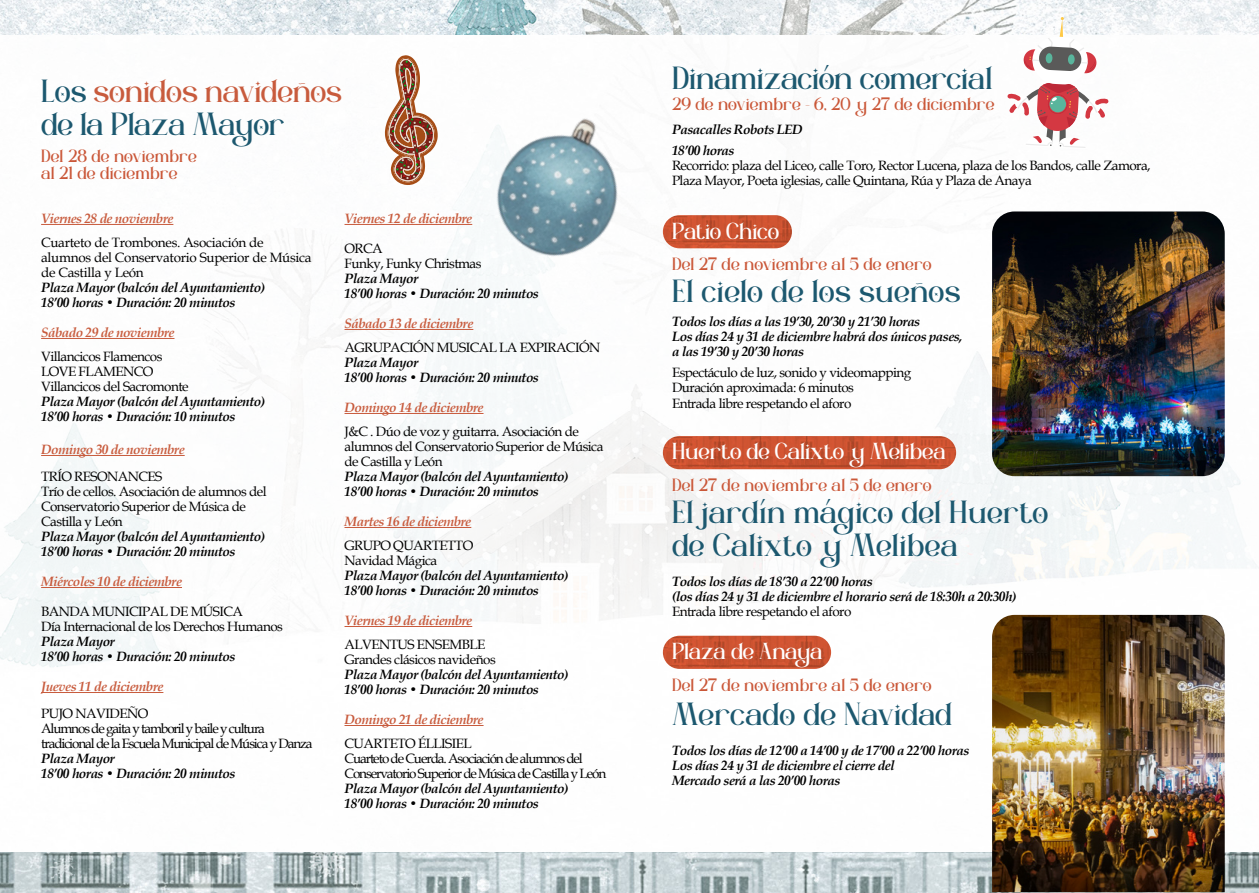
<style>
.page{position:relative;width:1259px;height:893px;background:#fff}
.page>*{position:absolute;margin:0;border:0;box-sizing:border-box;transform-origin:0 0}
.t1{font:27px/33px "Rioland";color:#1c586f}
.t2{font:27px/33px "Rioland";letter-spacing:.02em;color:#1c586f}
.t3{font:19.5px "Rioland";color:#fff}
.t4{font:19.5px "Rioland";letter-spacing:-.02em;color:#fff}
.t5{font:15px/16.5px "Rioland";letter-spacing:.01em;color:#ca5738}
.t6{font:italic 700 13.5px/15px "Book Antiqua";letter-spacing:-.04em;color:#000}
.t7{font:13.5px/15px "Book Antiqua";letter-spacing:-.04em;color:#000}
.t8{font:italic 700 13.5px "Book Antiqua";letter-spacing:-.04em;color:#c85b3d}
.t9{font:13.5px/15px "Book Antiqua";letter-spacing:-.08em;color:#000}
.t10{font:13.5px/15px "Book Antiqua";letter-spacing:-.02em;color:#000}
.s1{color:#c85b3d}
</style>
<div class="page">
<img style="left:0;top:35px;width:1259px;height:818px">
<img style="left:0;top:853px;width:1259px;height:40px">
<img style="left:0;top:0;width:1259px;height:35px">
<img style="left:663px;top:215px;width:129px;height:33px;border-radius:17px">
<img style="left:663px;top:436px;width:293px;height:33px;border-radius:17px">
<img style="left:663px;top:636px;width:168px;height:33px;border-radius:17px">
<hr style="left:41px;top:224px;width:132px;height:1px;background:#c85b3d">
<hr style="left:41px;top:338px;width:133px;height:1px;background:#c85b3d">
<hr style="left:41px;top:455px;width:144px;height:1px;background:#c85b3d">
<hr style="left:41px;top:587px;width:141px;height:1px;background:#c85b3d">
<hr style="left:41px;top:692px;width:122px;height:1px;background:#c85b3d">
<hr style="left:344px;top:224px;width:128px;height:1px;background:#c85b3d">
<hr style="left:344px;top:329px;width:129px;height:1px;background:#c85b3d">
<hr style="left:344px;top:413px;width:139px;height:1px;background:#c85b3d">
<hr style="left:344px;top:527px;width:127px;height:1px;background:#c85b3d">
<hr style="left:344px;top:626px;width:128px;height:1px;background:#c85b3d">
<hr style="left:344px;top:725px;width:139px;height:1px;background:#c85b3d">
<img style="left:992px;top:211px;width:232px;height:265px">
<img style="left:992px;top:615px;width:232px;height:277px">
<img style="left:461px;top:93px;width:208px;height:207px">
<svg style="left:385px;top:55px;width:53px;height:130px"></svg>
<svg style="left:1060px;top:17px;width:4px;height:3px"></svg>
<svg style="left:1007px;top:36px;width:101px;height:114px"></svg>
<svg style="left:1067px;top:54px;width:7px;height:11px"></svg>
<div style="left:1045px;top:53px;width:7px;height:10px;background:#59b59c;border-radius:50%"></div>
<h1 class="t1" style="left:41px;top:77px;width:302px">Los <span class="s1">sonidos navideños </span>de la Plaza Mayor</h1>
<p class="t5" style="left:41px;top:149px;width:157px">Del 28 de noviembre al 21 de diciembre</p>
<p class="t8" style="left:41px;top:209px;width:134px">Viernes 28 de noviembre</p>
<p class="t10" style="left:41px;top:234px;width:272px">Cuarteto de Trombones. Asociación de alumnos del Conservatorio Superior de Música de Castilla y León</p>
<p class="t6" style="left:41px;top:279px;width:226px">Plaza Mayor (balcón del Ayuntamiento)<br>18’00 horas • Duración: 20 minutos</p>
<p class="t8" style="left:41px;top:323px;width:135px">Sábado 29 de noviembre</p>
<p class="t7" style="left:41px;top:348px;width:149px">Villancicos Flamencos<br>LOVE FLAMENCO<br>Villancicos del Sacromonte</p>
<p class="t6" style="left:41px;top:393px;width:226px">Plaza Mayor (balcón del Ayuntamiento)<br>18’00 horas • Duración: 10 minutos</p>
<p class="t8" style="left:41px;top:440px;width:145px">Domingo 30 de noviembre</p>
<p class="t7" style="left:41px;top:468px;width:227px">TRÍO RESONANCES<br>Trío de cellos. Asociación de alumnos del<br>Conservatorio Superior de Música de<br>Castilla y León</p>
<p class="t6" style="left:41px;top:528px;width:226px">Plaza Mayor (balcón del Ayuntamiento)<br>18’00 horas • Duración: 20 minutos</p>
<p class="t8" style="left:41px;top:572px;width:142px">Miércoles 10 de diciembre</p>
<p class="t7" style="left:41px;top:603px;width:243px">BANDA MUNICIPAL DE MÚSICA<br>Día Internacional de los Derechos Humanos</p>
<p class="t6" style="left:41px;top:633px;width:196px">Plaza Mayor<br>18’00 horas • Duración: 20 minutos</p>
<p class="t8" style="left:41px;top:677px;width:124px">Jueves 11 de diciembre</p>
<p class="t9" style="left:41px;top:705px;width:273px">PUJO NAVIDEÑO<br>Alumnos de gaita y tamboril y baile y cultura tradicional de la Escuela Municipal de Música y Danza</p>
<p class="t6" style="left:41px;top:750px;width:196px">Plaza Mayor<br>18’00 horas • Duración: 20 minutos</p>
<p class="t8" style="left:344px;top:209px;width:129px">Viernes 12 de diciembre</p>
<p class="t7" style="left:344px;top:240px;width:139px">ORCA<br>Funky, Funky Christmas</p>
<p class="t6" style="left:344px;top:270px;width:196px">Plaza Mayor<br>18’00 horas • Duración: 20 minutos</p>
<p class="t8" style="left:344px;top:314px;width:130px">Sábado 13 de diciembre</p>
<p class="t7" style="left:344px;top:339px;width:257px">AGRUPACIÓN MUSICAL LA EXPIRACIÓN</p>
<p class="t6" style="left:344px;top:354px;width:196px">Plaza Mayor<br>18’00 horas • Duración: 20 minutos</p>
<p class="t8" style="left:344px;top:398px;width:140px">Domingo 14 de diciembre</p>
<p class="t7" style="left:344px;top:423px;width:260px">J&amp;C . Dúo de voz y guitarra. Asociación de alumnos del Conservatorio Superior de Música de Castilla y León</p>
<p class="t6" style="left:344px;top:468px;width:226px">Plaza Mayor (balcón del Ayuntamiento)<br>18’00 horas • Duración: 20 minutos</p>
<p class="t8" style="left:344px;top:512px;width:128px">Martes 16 de diciembre</p>
<p class="t7" style="left:344px;top:537px;width:130px">GRUPO QUARTETTO<br>Navidad Mágica</p>
<p class="t6" style="left:344px;top:567px;width:226px">Plaza Mayor (balcón del Ayuntamiento)<br>18’00 horas • Duración: 20 minutos</p>
<p class="t8" style="left:344px;top:611px;width:129px">Viernes 19 de diciembre</p>
<p class="t7" style="left:344px;top:636px;width:153px">ALVENTUS ENSEMBLE<br>Grandes clásicos navideños</p>
<p class="t6" style="left:344px;top:666px;width:226px">Plaza Mayor (balcón del Ayuntamiento)<br>18’00 horas • Duración: 20 minutos</p>
<p class="t8" style="left:344px;top:710px;width:140px">Domingo 21 de diciembre</p>
<p class="t9" style="left:344px;top:735px;width:263px">CUARTETO ÉLLISIEL<br>Cuarteto de Cuerda. Asociación de alumnos del<br>Conservatorio Superior de Música de Castilla y León</p>
<p class="t6" style="left:344px;top:780px;width:226px">Plaza Mayor (balcón del Ayuntamiento)<br>18’00 horas • Duración: 20 minutos</p>
<h1 class="t1" style="left:672px;top:63px;width:322px">Dinamización comercial</h1>
<p class="t5" style="left:672px;top:96px;width:324px">29 de noviembre - 6, 20 y 27 de diciembre</p>
<p class="t6" style="left:672px;top:118px;width:132px;line-height:21px">Pasacalles Robots LED<br>18’00 horas</p>
<p class="t7" style="left:672px;top:157px;width:480px">Recorrido: plaza del Liceo, calle Toro, Rector Lucena, plaza de los Bandos, calle Zamora,<br>Plaza Mayor, Poeta iglesias, calle Quintana, Rúa y Plaza de Anaya</p>
<h2 class="t3" style="left:672px;top:220px;width:109px">Patio Chico</h2>
<p class="t5" style="left:672px;top:257px;width:261px">Del 27 de noviembre al 5 de enero</p>
<h1 class="t2" style="left:672px;top:276px;width:290px">El cielo de los sueños</h1>
<p class="t6" style="left:672px;top:313px;width:292px">Todos los días a las 19’30, 20’30 y 21’30 horas<br>Los días 24 y 31 de diciembre habrá dos únicos pases, a las 19’30 y 20’30 horas</p>
<p class="t7" style="left:672px;top:364px;width:241px">Espectáculo de luz, sonido y videomapping<br>Duración aproximada: 6 minutos</p>
<p class="t7" style="left:672px;top:396px;width:181px">Entrada libre respetando el aforo</p>
<h2 class="t3" style="left:672px;top:441px;width:275px">Huerto de Calixto y Melibea</h2>
<p class="t5" style="left:672px;top:478px;width:261px">Del 27 de noviembre al 5 de enero</p>
<h1 class="t2" style="left:672px;top:497px;width:378px">El jardín mágico del Huerto de Calixto y Melibea</h1>
<p class="t6" style="left:672px;top:573px;width:346px">Todos los días de 18’30 a 22’00 horas<br>(los días 24 y 31 de diciembre el horario será de 18:30h a 20:30h)</p>
<p class="t7" style="left:672px;top:603px;width:181px">Entrada libre respetando el aforo</p>
<h2 class="t4" style="left:672px;top:641px;width:152px">Plaza de Anaya</h2>
<p class="t5" style="left:672px;top:677px;width:261px">Del 27 de noviembre al 5 de enero</p>
<h1 class="t1" style="left:672px;top:699px;width:282px">Mercado de Navidad</h1>
<p class="t6" style="left:672px;top:743px;width:299px">Todos los días de 12’00 a 14’00 y de 17’00 a 22’00 horas<br>Los días 24 y 31 de diciembre el cierre del<br>Mercado será a las 20’00 horas</p>
</div>
